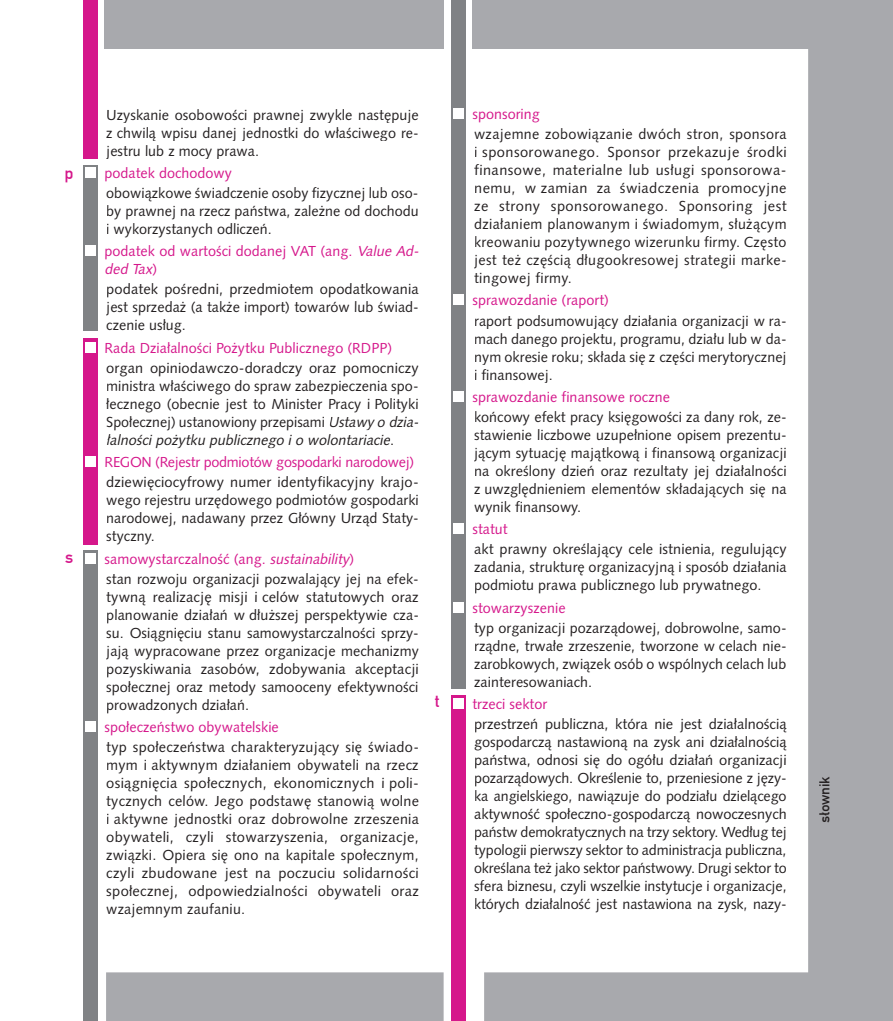
<style>
.page{position:relative;width:893px;height:1021px;background:#fff}
.page>*{position:absolute;margin:0;border:0;box-sizing:border-box;transform-origin:0 0}
.t1{font:18px "Mittelschrift Din DCE";color:#d5178b}
.t2{font:15px "Mittelschrift Din DCE";letter-spacing:-.01em;color:#231f20}
.t3{font:14.25px/18px "Humanst 531 PL";color:#231f20;text-align:justify}
.t4{font:14.25px/18px "Humanst 531 PL";color:#d5178b}
.t5{font:14.25px "Humanst 531 PL";letter-spacing:-.02em;color:#d5178b}
.s1{font-style:italic}
.s2{color:#d5178b}
.s3{font-style:italic;color:#d5178b}
</style>
<div class="page">
<div style="left:451px;top:695px;width:14px;height:325px;background:#d5178b"></div>
<div style="left:451px;top:0;width:14px;height:689px;background:#808285"></div>
<div style="left:84px;top:550px;width:14px;height:470px;background:#808285"></div>
<div style="left:84px;top:338px;width:14px;height:206px;background:#d5178b"></div>
<div style="left:84px;top:165px;width:14px;height:166px;background:#808285"></div>
<div style="left:84px;top:0;width:14px;height:159px;background:#d5178b"></div>
<div style="left:85px;top:167px;width:11px;height:11px;background:#fff"></div>
<div style="left:85px;top:245px;width:11px;height:11px;background:#fff"></div>
<div style="left:85px;top:342px;width:11px;height:10px;background:#fff"></div>
<div style="left:85px;top:456px;width:11px;height:11px;background:#fff"></div>
<div style="left:85px;top:552px;width:11px;height:11px;background:#fff"></div>
<div style="left:85px;top:721px;width:11px;height:11px;background:#fff"></div>
<div style="left:453px;top:108px;width:11px;height:11px;background:#fff"></div>
<div style="left:453px;top:294px;width:11px;height:11px;background:#fff"></div>
<div style="left:453px;top:391px;width:11px;height:11px;background:#fff"></div>
<div style="left:453px;top:523px;width:11px;height:11px;background:#fff"></div>
<div style="left:453px;top:602px;width:11px;height:10px;background:#fff"></div>
<div style="left:453px;top:698px;width:11px;height:11px;background:#fff"></div>
<div style="left:808px;top:49px;width:85px;height:971px;background:#a8a9ad"></div>
<div style="left:473px;top:0;width:420px;height:49px;background:#a8a9ad"></div>
<div style="left:104px;top:0;width:339px;height:49px;background:#a8a9ad"></div>
<div style="left:819px;top:776px;width:10px;height:46px;background:#a8a9ad"></div>
<div style="left:484px;top:972px;width:405px;height:48px;background:#a8a9ad"></div>
<div style="left:106px;top:972px;width:338px;height:48px;background:#a8a9ad"></div>
<p class="t1" style="left:64px;top:163px;width:11px">p</p>
<p class="t1" style="left:65px;top:547px;width:10px">s</p>
<p class="t3" style="left:106px;top:105px;width:314px">Uzyskanie osobowości prawnej zwykle następuje z chwilą wpisu danej jednostki do właściwego re&shy;jestru lub z mocy prawa.</p>
<p class="t4" style="left:105px;top:163px;width:129px">podatek dochodowy</p>
<p class="t3" style="left:106px;top:183px;width:314px">obowiązkowe świadczenie osoby fizycznej lub oso&shy;by prawnej na rzecz państwa, zależne od dochodu i wykorzystanych odliczeń.</p>
<p class="t4" style="left:105px;top:242px;width:319px">podatek od wartości dodanej VAT (ang. <span class="s1">Value Ad&shy;ded Tax</span>)</p>
<p class="t3" style="left:106px;top:280px;width:314px">podatek pośredni, przedmiotem opodatkowania jest sprzedaż (a także import) towarów lub świad&shy;czenie usług.</p>
<p class="t4" style="left:105px;top:338px;width:289px">Rada Działalności Pożytku Publicznego (RDPP)</p>
<p class="t3" style="left:106px;top:358px;width:317px;text-align:left">organ opiniodawczo-doradczy oraz pomocniczy ministra właściwego do spraw zabezpieczenia spo&shy;łecznego (obecnie jest to Minister Pracy i Polityki Społecznej) ustanowiony przepisami <span class="s1">Ustawy o dzia&shy;łalności pożytku publicznego i o wolontariacie</span>.</p>
<p class="t5" style="left:105px;top:453px;width:311px">REGON (Rejestr podmiotów gospodarki narodowej)</p>
<p class="t3" style="left:106px;top:473px;width:314px">dziewięciocyfrowy numer identyfikacyjny krajo&shy;wego rejestru urzędowego podmiotów gospodarki narodowej, nadawany przez Główny Urząd Staty&shy;styczny.</p>
<p class="t3" style="left:105px;top:548px;width:316px;line-height:20.1px"><span class="s2">samowystarczalność (ang.</span> <span class="s3">sustainability</span><span class="s2">)<br></span>stan rozwoju organizacji pozwalający jej na efek-</p>
<p class="t3" style="left:106px;top:587px;width:314px">tywną realizację misji i celów statutowych oraz planowanie działań w dłuższej perspektywie cza&shy;su. Osiągnięciu stanu samowystarczalności sprzy&shy;jają wypracowane przez organizacje mechanizmy pozyskiwania zasobów, zdobywania akceptacji społecznej oraz metody samooceny efektywności prowadzonych działań.</p>
<p class="t4" style="left:105px;top:717px;width:176px">społeczeństwo obywatelskie</p>
<p class="t3" style="left:106px;top:737px;width:314px">typ społeczeństwa charakteryzujący się świado&shy;mym i aktywnym działaniem obywateli na rzecz osiągnięcia społecznych, ekonomicznych i poli&shy;tycznych celów. Jego podstawę stanowią wolne i aktywne jednostki oraz dobrowolne zrzeszenia obywateli, czyli stowarzyszenia, organizacje, związki. Opiera się ono na kapitale społecznym, czyli zbudowane jest na poczuciu solidarności społecznej, odpowiedzialności obywateli oraz wzajemnym zaufaniu.</p>
<p class="t1" style="left:434px;top:691px;width:7px">t</p>
<p class="t4" style="left:472px;top:104px;width:69px">sponsoring</p>
<p class="t3" style="left:474px;top:125px;width:314px">wzajemne zobowiązanie dwóch stron, sponsora i sponsorowanego. Sponsor przekazuje środki finansowe, materialne lub usługi sponsorowa&shy;nemu, w zamian za świadczenia promocyjne ze strony sponsorowanego. Sponsoring jest działaniem planowanym i świadomym, służącym kreowaniu pozytywnego wizerunku firmy. Często jest też częścią długookresowej strategii marke&shy;tingowej firmy.</p>
<p class="t4" style="left:472px;top:291px;width:138px">sprawozdanie (raport)</p>
<p class="t3" style="left:474px;top:311px;width:314px">raport podsumowujący działania organizacji w ra&shy;mach danego projektu, programu, działu lub w da&shy;nym okresie roku; składa się z części merytorycznej i finansowej.</p>
<p class="t4" style="left:472px;top:387px;width:199px">sprawozdanie finansowe roczne</p>
<p class="t3" style="left:474px;top:407px;width:314px">końcowy efekt pracy księgowości za dany rok, ze&shy;stawienie liczbowe uzupełnione opisem prezentu&shy;jącym sytuację majątkową i finansową organizacji na określony dzień oraz rezultaty jej działalności z uwzględnieniem elementów składających się na wynik finansowy.</p>
<p class="t4" style="left:472px;top:520px;width:37px">statut</p>
<p class="t3" style="left:474px;top:540px;width:314px">akt prawny określający cele istnienia, regulujący zadania, strukturę organizacyjną i sposób działania podmiotu prawa publicznego lub prywatnego.</p>
<p class="t4" style="left:472px;top:598px;width:95px">stowarzyszenie</p>
<p class="t3" style="left:474px;top:618px;width:314px">typ organizacji pozarządowej, dobrowolne, samo&shy;rządne, trwałe zrzeszenie, tworzone w celach nie&shy;zarobkowych, związek osób o wspólnych celach lub zainteresowaniach.</p>
<p class="t4" style="left:472px;top:694px;width:76px">trzeci sektor</p>
<p class="t3" style="left:474px;top:714px;width:314px">przestrzeń publiczna, która nie jest działalnością gospodarczą nastawioną na zysk ani działalnością państwa, odnosi się do ogółu działań organizacji pozarządowych. Określenie to, przeniesione z języ&shy;ka angielskiego, nawiązuje do podziału dzielącego aktywność społeczno-gospodarczą nowoczesnych państw demokratycznych na trzy sektory. Według tej typologii pierwszy sektor to administracja publiczna, określana też jako sektor państwowy. Drugi sektor to sfera biznesu, czyli wszelkie instytucje i organizacje, których działalność jest nastawiona na zysk, nazy-</p>
<p class="t2" style="left:816px;top:823px;width:48px;rotate:-90deg">słownik</p>
</div>
